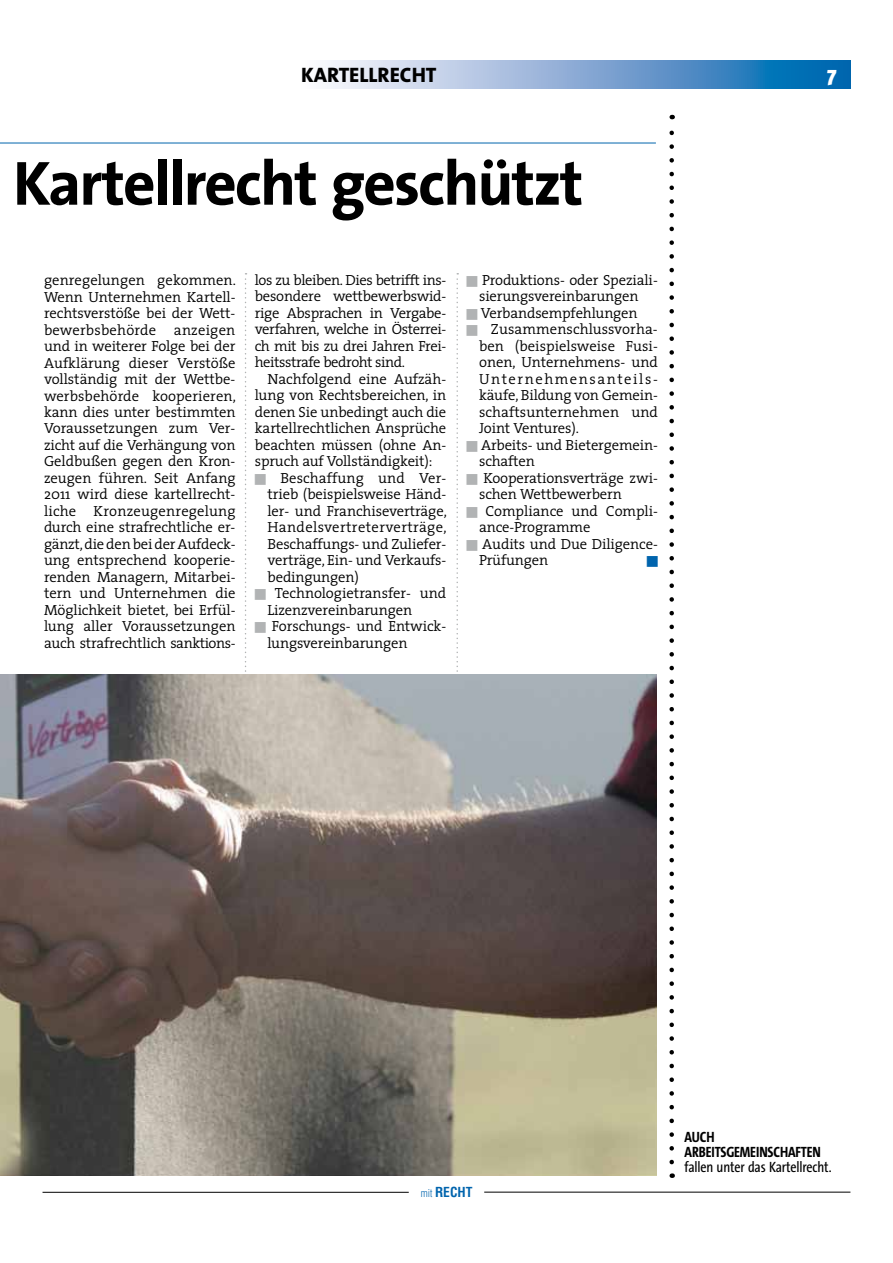
<style>
.page{position:relative;width:893px;height:1263px;background:#fff}
.page>*{position:absolute;margin:0;border:0;box-sizing:border-box;transform-origin:0 0}
.t1{font:700 63px "The Sans Correspondence";letter-spacing:-.03em;color:#000}
.t2{font:800 21px "The Sans";color:#000}
.t3{font:900 21px "Meta Plus";color:#fff}
.t4{font:15px "The Sans Condensed";letter-spacing:-.01em;color:#000}
.t5{font:700 15px/15px "The Sans Condensed";letter-spacing:-.01em;color:#000}
.t6{font:300 14.7px/16.5px "The Serif";letter-spacing:-.01em;color:#000}
.t7{font:14.7px "Zapf Dingbats";color:#0064ad}
.t8{font:700 condensed 13.5px "Helvetica";color:#0064ad}
.s1{color:#b1b3b4}
.s2{font-weight:300;font-size:10.5px}
</style>
<div class="page">
<svg style="left:327px;top:60px;width:523px;height:28px;background:#7ca8d3"></svg>
<hr style="left:43px;top:1192px;width:366px;height:1px;background:#000">
<hr style="left:484px;top:1192px;width:366px;height:1px;background:#000">
<hr style="left:0;top:143px;width:656px;height:1px;background:#0064ad">
<svg style="left:669px;top:115px;width:5px;height:1047px"></svg>
<svg style="left:245px;top:273px;width:2px;height:402px"></svg>
<svg style="left:456px;top:273px;width:2px;height:402px"></svg>
<img style="left:0;top:675px;width:656px;height:501px">
<h2 class="t2" style="left:301px;top:57px;width:137px">KARTELLRECHT</h2>
<h2 class="t3" style="left:827px;top:62px;width:11px">7</h2>
<h1 class="t1" style="left:13px;top:149px;width:572px">Kartellrecht geschützt</h1>
<p class="t6" style="left:44px;top:271px;width:193px">genregelungen gekommen.<br>Wenn Unternehmen Kartell&shy;rechtsverstöße bei der Wett&shy;bewerbsbehörde anzeigen und in weiterer Folge bei der<br>Aufklärung dieser Verstöße vollständig mit der Wettbe&shy;werbsbehörde kooperieren, kann dies unter bestimmten<br>Voraussetzungen zum Ver&shy;zicht auf die Verhängung von<br>Geldbußen gegen den Kron&shy;zeugen führen. Seit Anfang<br>2011 wird diese kartellrecht&shy;liche Kronzeugenregelung durch eine strafrechtliche er&shy;gänzt, die den bei der Aufdeck&shy;ung entsprechend kooperie&shy;renden Managern, Mitarbei&shy;tern und Unternehmen die<br>Möglichkeit bietet, bei Erfül&shy;lung aller Voraussetzungen auch strafrechtlich sanktions-</p>
<p class="t6" style="left:255px;top:271px;width:193px;text-align:justify">los zu bleiben. Dies betrifft ins&shy;besondere wettbewerbswid&shy;rige Absprachen in Vergabe&shy;verfahren, welche in Österrei&shy;ch mit bis zu drei Jahren Frei&shy;heitsstrafe bedroht sind.</p>
<p class="t6" style="left:255px;top:370px;width:193px;text-align:justify;text-indent:13px">Nachfolgend eine Aufzäh&shy;lung von Rechtsbereichen, in denen Sie unbedingt auch die kartellrechtlichen Ansprüche beachten müssen (ohne An&shy;spruch auf Vollständigkeit):</p>
<p class="t6" style="left:268px;top:469px;width:181px;text-align:justify;text-indent:-13px"><span class="s1">■</span> Beschaffung und Ver&shy;trieb (beispielsweise Händ&shy;ler- und Franchiseverträge, Handelsvertreterverträge, Beschaffungs- und Zuliefer&shy;verträge, Ein- und Verkaufs&shy;bedingungen)</p>
<p class="t6" style="left:268px;top:585px;width:180px;text-indent:-13px"><span class="s1">■</span> Technologietransfer- und<br>Lizenzvereinbarungen</p>
<p class="t6" style="left:268px;top:618px;width:180px;text-indent:-13px"><span class="s1">■</span> Forschungs- und Entwick&shy;lungsvereinbarungen</p>
<p class="t6" style="left:466px;top:271px;width:193px;text-align:center"><span class="s1">■</span> Produktions- oder Speziali&shy;sierungsvereinbarungen</p>
<p class="t6" style="left:466px;top:304px;width:173px"><span class="s1">■</span> Verbandsempfehlungen</p>
<p class="t6" style="left:479px;top:321px;width:180px;text-align:justify;text-indent:-13px"><span class="s1">■</span> Zusammenschlussvorha&shy;ben (beispielsweise Fusi&shy;onen, Unternehmens- und Unternehmensanteils&shy;käufe, Bildung von Gemein&shy;schaftsunternehmen und Joint Ventures).</p>
<p class="t6" style="left:479px;top:436px;width:180px;text-indent:-13px"><span class="s1">■</span> Arbeits- und Bietergemein&shy;schaften</p>
<p class="t6" style="left:479px;top:469px;width:180px;text-indent:-13px"><span class="s1">■</span> Kooperationsverträge zwi&shy;schen Wettbewerbern</p>
<p class="t6" style="left:479px;top:502px;width:180px;text-indent:-13px"><span class="s1">■</span> Compliance und Compli&shy;ance-Programme</p>
<p class="t6" style="left:479px;top:535px;width:180px;text-indent:-13px"><span class="s1">■</span> Audits und Due Diligence-<br>Prüfungen</p>
<p class="t7" style="left:647px;top:554px;width:13px">■</p>
<p class="t8" style="left:421px;top:1183px;width:53px"><span class="s2">mit</span> RECHT</p>
<p class="t5" style="left:685px;top:1130px;width:138px">AUCH<br>ARBEITSGEMEINSCHAFTEN</p>
<p class="t4" style="left:685px;top:1159px;width:148px">fallen unter das Kartellrecht.</p>
</div>
